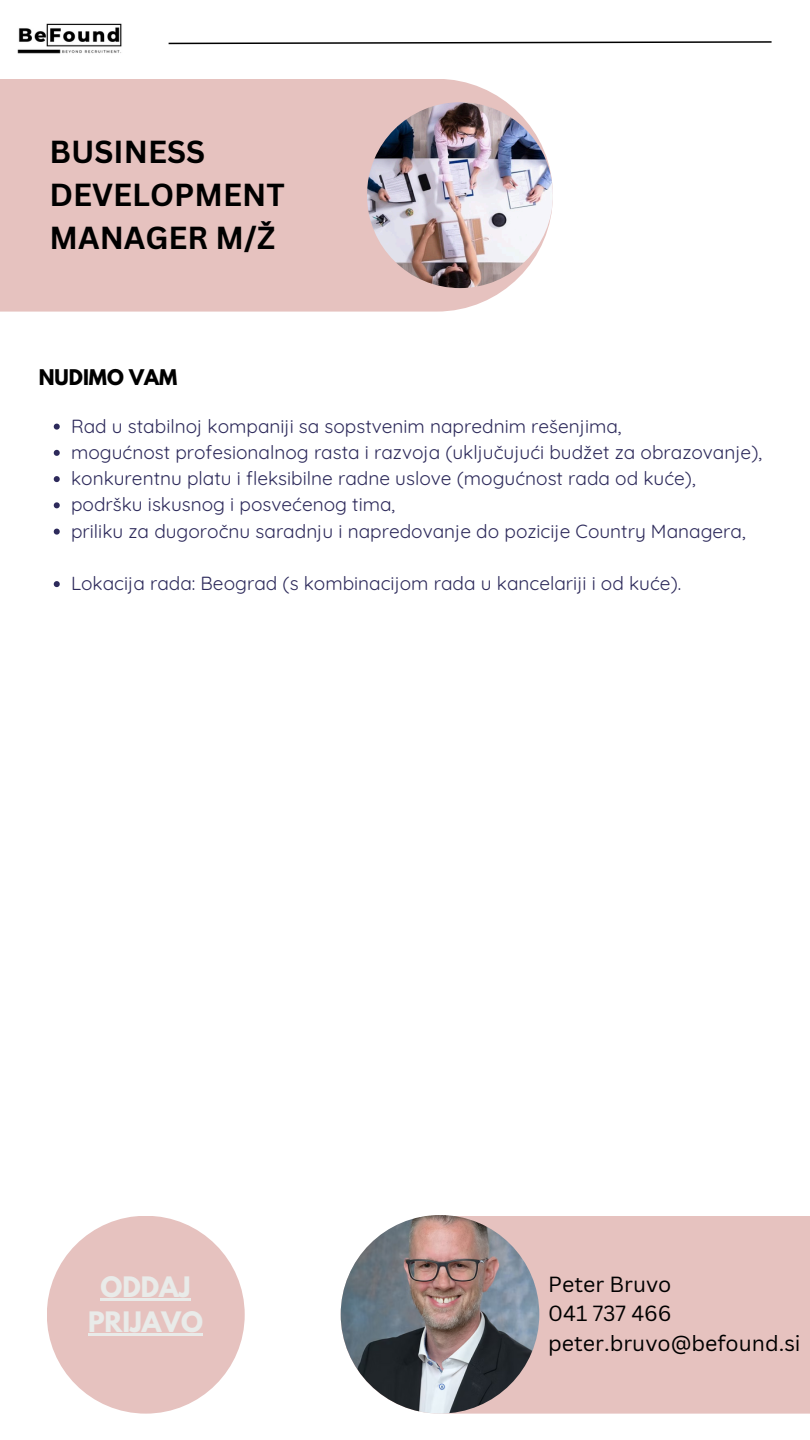
<style>
.page{position:relative;width:810px;height:1440px;background:#fff}
.page>*{position:absolute;margin:0;border:0;box-sizing:border-box;transform-origin:0 0}
.t1{font:700 31px/42.8px "Canva Sans";color:#000}
.t2{font:700 25px/34.5px "League Spartan";color:#e9ebe9;text-align:center}
.t3{font:21.3px/29.2px "Canva Sans";color:#000}
.t4{font:700 19.2px "League Spartan";color:#000}
.t5{font:19px "Quicksand";color:#2d2a5b}
</style>
<div class="page">
<div style="left:0;top:79px;width:553px;height:233px;background:#e6c2bf"></div>
<svg style="left:341px;top:1216px;width:469px;height:198px;background:#e7c5c3"></svg>
<div style="left:47px;top:1216px;width:198px;height:198px;background:#e6c2bf;border-radius:50%"></div>
<img style="left:367px;top:102px;width:186px;height:186px;border-radius:50%">
<img style="left:341px;top:1215px;width:198px;height:199px;border-radius:50%">
<img style="left:17px;top:23px;width:105px;height:31px">
<svg style="left:168px;top:41px;width:604px;height:4px"></svg>
<hr style="left:100px;top:1299px;width:91px;height:2px;background:#e9ebe9">
<hr style="left:88px;top:1333px;width:115px;height:3px;background:#e9ebe9">
<svg style="left:54px;top:424px;width:6px;height:6px"></svg>
<svg style="left:54px;top:450px;width:6px;height:6px"></svg>
<svg style="left:54px;top:476px;width:6px;height:6px"></svg>
<svg style="left:54px;top:502px;width:6px;height:6px"></svg>
<svg style="left:54px;top:529px;width:6px;height:6px"></svg>
<svg style="left:54px;top:581px;width:6px;height:6px"></svg>
<h4 class="t1" style="left:50px;top:130px;width:237px">BUSINESS<br>DEVELOPMENT<br>MANAGER M/Ž</h4>
<p class="t4" style="left:39px;top:368px;width:140px">NUDIMO VAM</p>
<p class="t5" style="left:71px;top:414px;width:552px">Rad u stabilnoj kompaniji sa sopstvenim naprednim rešenjima,</p>
<p class="t5" style="left:71px;top:440px;width:693px">mogućnost profesionalnog rasta i razvoja (uključujući budžet za obrazovanje),</p>
<p class="t5" style="left:71px;top:466px;width:626px">konkurentnu platu i fleksibilne radne uslove (mogućnost rada od kuće),</p>
<p class="t5" style="left:71px;top:492px;width:326px">podršku iskusnog i posvećenog tima,</p>
<p class="t5" style="left:71px;top:519px;width:676px">priliku za dugoročnu saradnju i napredovanje do pozicije Country Managera,</p>
<p class="t5" style="left:71px;top:571px;width:612px">Lokacija rada: Beograd (s kombinacijom rada u kancelariji i od kuće).</p>
<h1 class="t2" style="left:88px;top:1273px;width:116px">ODDAJ<br>PRIJAVO</h1>
<h2 class="t3" style="left:548px;top:1269px;width:254px">Peter Bruvo<br>041 737 466 peter.bruvo@befound.si</h2>
</div>
